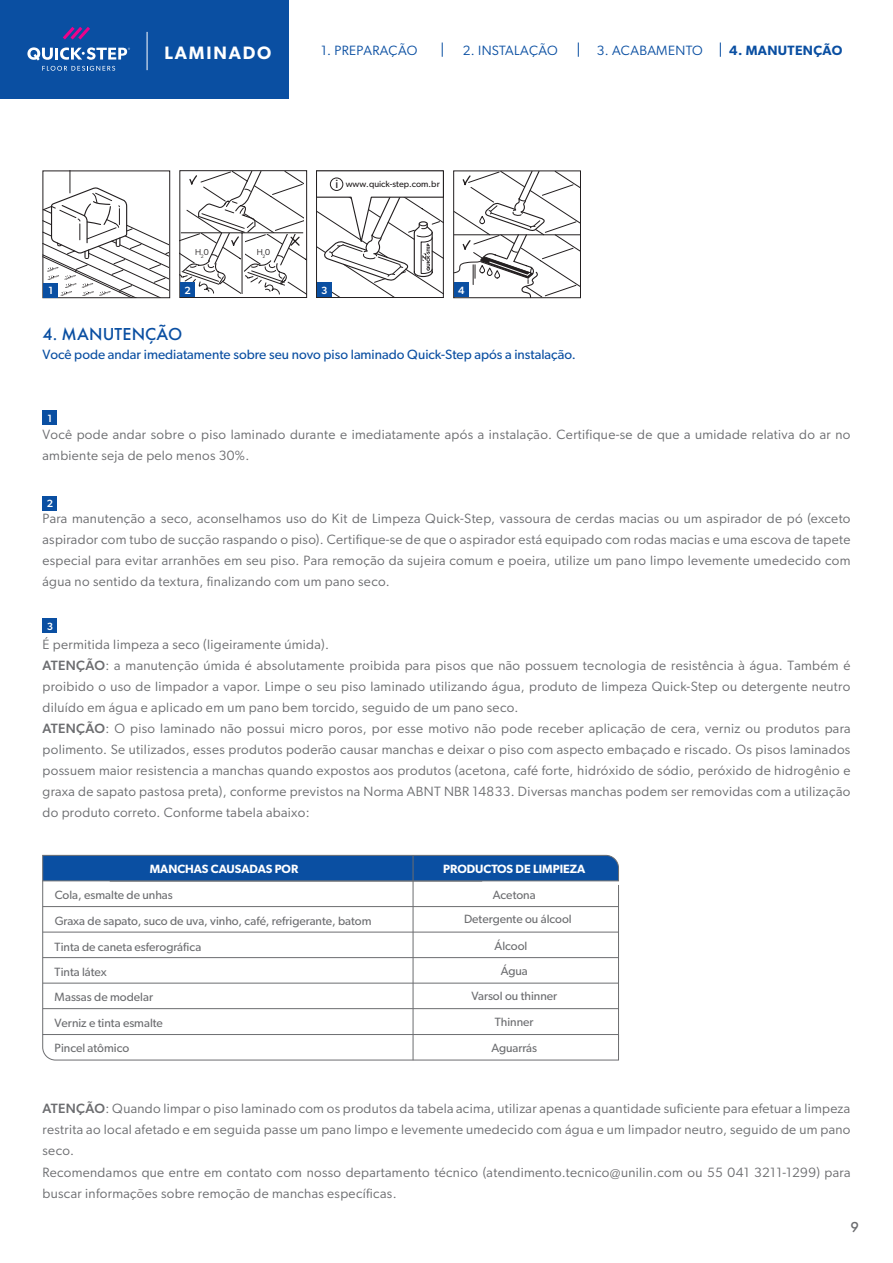
<style>
.page{position:relative;width:893px;height:1263px;background:#fff}
.page>*{position:absolute;margin:0;border:0;box-sizing:border-box;transform-origin:0 0}
.t1{font:500 18px "Futura PT";letter-spacing:.01em;color:#0a4fa2}
.t2{font:600 18px "Gibson";letter-spacing:.1em;color:#fff}
.t3{font:500 15px "Futura PT";color:#6c6d70}
.t4{font:13.5px/21px "Gibson";letter-spacing:.025em;color:#6c6d70}
.t5{font:13.5px "Gibson";color:#0a4fa2}
.t6{font:13.5px "Gibson";letter-spacing:.025em;color:#0a4fa2}
.t7{font:600 13.5px "Gibson";letter-spacing:.025em;color:#0a4fa2}
.t8{font:12px/25px "Gibson";color:#6c6d70}
.t9{font:600 12px "Gibson";color:#fff}
.t10{font:500 10.5px "Gibson";color:#fff}
.t11{font:9px "Gibson";color:#231f20}
.t12{font:8.7px "Gibson";color:#231f20}
.s1{font-size:12px}
.s2{font-weight:500}
</style>
<div class="page">
<div style="left:0;top:0;width:288px;height:98px;background:#0a4fa2"></div>
<svg style="left:63px;top:27px;width:27px;height:13px"></svg>
<svg style="left:27px;top:47px;width:103px;height:24px"></svg>
<hr style="left:147px;top:32px;width:1px;height:38px;background:#fff">
<svg style="left:181px;top:172px;width:124px;height:123px"></svg>
<div style="left:179px;top:170px;width:128px;height:128px;border:1px solid #231f20"></div>
<svg style="left:43px;top:171px;width:126px;height:126px"></svg>
<div style="left:43px;top:283px;width:15px;height:14px;background:#0a4fa2"></div>
<svg style="left:318px;top:177px;width:124px;height:119px"></svg>
<svg style="left:455px;top:173px;width:124px;height:123px"></svg>
<hr style="left:618px;top:885px;width:1px;height:155px;background:#6c6d70">
<hr style="left:42px;top:881px;width:1px;height:153px;background:#6c6d70">
<hr style="left:110px;top:881px;width:372px;height:1px;background:#6c6d70">
<hr style="left:43px;top:906px;width:576px;height:1px;background:#6c6d70">
<hr style="left:43px;top:932px;width:576px;height:1px;background:#6c6d70">
<hr style="left:43px;top:957px;width:575px;height:1px;background:#6c6d70">
<hr style="left:43px;top:983px;width:576px;height:1px;background:#6c6d70">
<hr style="left:43px;top:1008px;width:576px;height:1px;background:#6c6d70">
<svg style="left:42px;top:1034px;width:577px;height:26px"></svg>
<svg style="left:42px;top:855px;width:577px;height:26px;background:#11519f"></svg>
<hr style="left:413px;top:855px;width:1px;height:205px;background:#6c6d70">
<svg style="left:442px;top:43px;width:1px;height:14px"></svg>
<svg style="left:578px;top:43px;width:1px;height:14px"></svg>
<svg style="left:720px;top:43px;width:1px;height:14px"></svg>
<div style="left:180px;top:282px;width:15px;height:15px;background:#0a4fa2"></div>
<div style="left:43px;top:410px;width:14px;height:15px;background:#0a4fa2"></div>
<div style="left:43px;top:496px;width:14px;height:14px;background:#0a4fa2"></div>
<div style="left:43px;top:618px;width:14px;height:15px;background:#0a4fa2"></div>
<div style="left:316px;top:170px;width:128px;height:128px;border:1px solid #231f20"></div>
<div style="left:317px;top:282px;width:15px;height:15px;background:#0a4fa2"></div>
<div style="left:453px;top:171px;width:128px;height:127px;border:1px solid #231f20"></div>
<div style="left:454px;top:282px;width:15px;height:15px;background:#0a4fa2"></div>
<p class="t10" style="left:48px;top:284px;width:6px">1</p>
<h1 class="t2" style="left:164px;top:42px;width:109px">LAMINADO</h1>
<p class="t12" style="left:195px;top:247px;width:15px">H<sub>2</sub>0</p>
<p class="t12" style="left:257px;top:247px;width:15px">H<sub>2</sub>0</p>
<p class="t10" style="left:184px;top:284px;width:8px">2</p>
<p class="t6" style="left:321px;top:42px;width:98px">1. PREPARAÇÃO</p>
<p class="t6" style="left:463px;top:42px;width:96px">2. INSTALAÇÃO</p>
<p class="t6" style="left:597px;top:42px;width:107px">3. ACABAMENTO</p>
<p class="t7" style="left:729px;top:42px;width:115px">4. MANUTENÇÃO</p>
<p class="t11" style="left:335px;top:178px;width:106px"><span class="s1">i</span> www.quick-step.com.br</p>
<p class="t10" style="left:321px;top:284px;width:8px">3</p>
<p class="t10" style="left:458px;top:284px;width:8px">4</p>
<h1 class="t1" style="left:43px;top:323px;width:141px">4. MANUTENÇÃO</h1>
<p class="t5" style="left:43px;top:346px;width:535px">Você pode andar imediatamente sobre seu novo piso laminado Quick-Step após a instalação.</p>
<p class="t10" style="left:48px;top:412px;width:6px">1</p>
<p class="t4" style="left:43px;top:424px;width:809px">Você pode andar sobre o piso laminado durante e imediatamente após a instalação. Certifique-se de que a umidade relativa do ar no ambiente seja de pelo menos 30%.</p>
<p class="t10" style="left:47px;top:497px;width:8px">2</p>
<p class="t4" style="left:43px;top:508px;width:809px;text-align:justify">Para manutenção a seco, aconselhamos uso do Kit de Limpeza Quick-Step, vassoura de cerdas macias ou um aspirador de pó (exceto aspirador com tubo de sucção raspando o piso). Certifique-se de que o aspirador está equipado com rodas macias e uma escova de tapete especial para evitar arranhões em seu piso. Para remoção da sujeira comum e poeira, utilize um pano limpo levemente umedecido com água no sentido da textura, finalizando com um pano seco.</p>
<p class="t10" style="left:47px;top:620px;width:8px">3</p>
<p class="t4" style="left:43px;top:634px;width:809px">É permitida limpeza a seco (ligeiramente úmida).<br><span class="s2">ATENÇÃO</span>: a manutenção úmida é absolutamente proibida para pisos que não possuem tecnologia de resistência à água. Também é proibido o uso de limpador a vapor. Limpe o seu piso laminado utilizando água, produto de limpeza Quick-Step ou detergente neutro diluído em água e aplicado em um pano bem torcido, seguido de um pano seco.<br><span class="s2">ATENÇÃO</span>: O piso laminado não possui micro poros, por esse motivo não pode receber aplicação de cera, verniz ou produtos para polimento. Se utilizados, esses produtos poderão causar manchas e deixar o piso com aspecto embaçado e riscado. Os pisos laminados possuem maior resistencia a manchas quando expostos aos produtos (acetona, café forte, hidróxido de sódio, peróxido de hidrogênio e graxa de sapato pastosa preta), conforme previstos na Norma ABNT NBR 14833. Diversas manchas podem ser removidas com a utilização do produto correto. Conforme tabela abaixo:</p>
<p class="t9" style="left:150px;top:861px;width:150px">MANCHAS CAUSADAS POR</p>
<p class="t9" style="left:443px;top:861px;width:144px">PRODUCTOS DE LIMPIEZA</p>
<p class="t8" style="left:55px;top:882px;width:120px">Cola, esmalte de unhas</p>
<p class="t8" style="left:493px;top:882px;width:44px">Acetona</p>
<p class="t8" style="left:55px;top:908px;width:318px">Graxa de sapato, suco de uva, vinho, café, refrigerante, batom</p>
<p class="t8" style="left:464px;top:906px;width:109px">Detergente ou álcool</p>
<p class="t8" style="left:471px;top:933px;width:87px;text-align:center">Álcool<br>Água<br>Varsol ou thinner</p>
<p class="t8" style="left:491px;top:1009px;width:47px">Thinner<br>Aguarrás</p>
<p class="t8" style="left:55px;top:934px;width:148px">Tinta de caneta esferográfica<br>Tinta látex<br>Massas de modelar</p>
<p class="t8" style="left:55px;top:1010px;width:110px">Verniz e tinta esmalte</p>
<p class="t8" style="left:55px;top:1035px;width:76px">Pincel atômico</p>
<p class="t4" style="left:43px;top:1098px;width:809px"><span class="s2">ATENÇÃO</span>: Quando limpar o piso laminado com os produtos da tabela acima, utilizar apenas a quantidade suficiente para efetuar a limpeza restrita ao local afetado e em seguida passe um pano limpo e levemente umedecido com água e um limpador neutro, seguido de um pano seco.<br>Recomendamos que entre em contato com nosso departamento técnico (atendimento.tecnico@unilin.com ou 55 041 3211-1299) para buscar informações sobre remoção de manchas específicas.</p>
<p class="t3" style="left:850px;top:1218px;width:10px">9</p>
</div>
